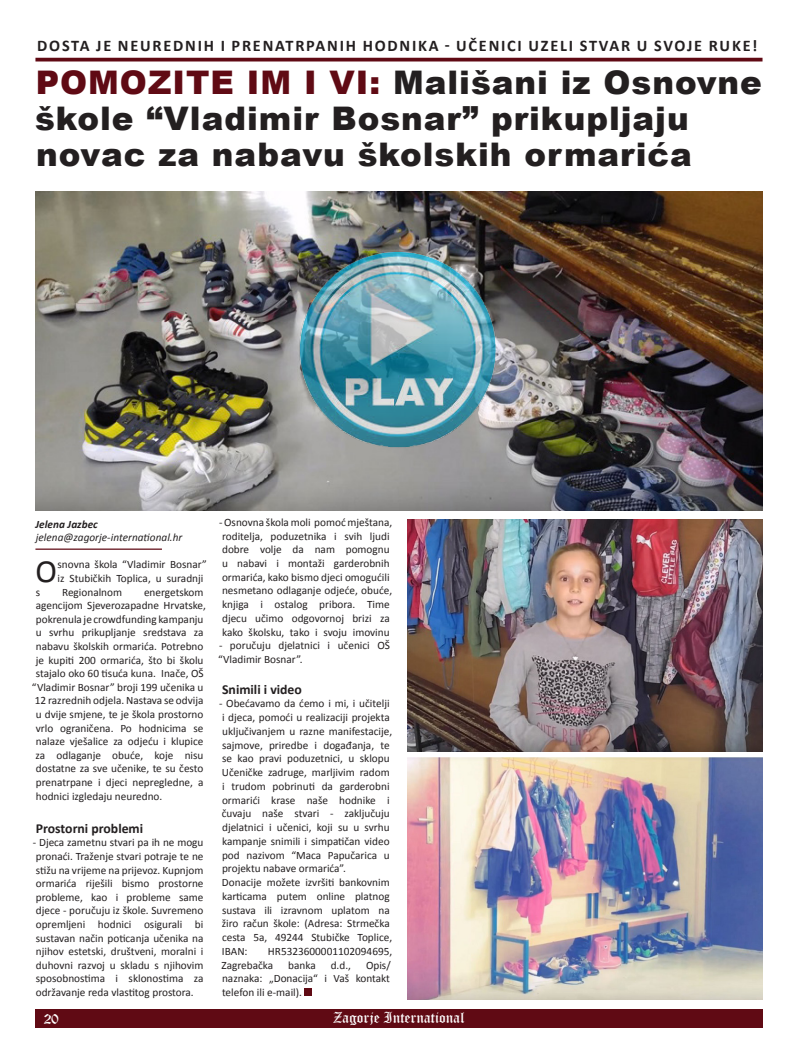
<style>
.page{position:relative;width:798px;height:1063px;background:#fff}
.page>*{position:absolute;margin:0;border:0;box-sizing:border-box;transform-origin:0 0}
.t1{font:900 32.5px/36.2px "Arial";letter-spacing:.03em;color:#231f20}
.t2{font:32.5px "Calibri";color:#231f20}
.t3{font:700 16.25px "Calibri";letter-spacing:.11em;color:#231f20}
.t4{font:15px "Old English Text";color:#fff}
.t5{font:700 13.75px "Calibri";color:#231f20}
.t6{font:11.25px/13.8px "Calibri";color:#231f20}
.t7{font:italic 11.25px "Calibri";letter-spacing:.005em;color:#231f20}
.t8{font:italic 700 11.25px "Calibri";letter-spacing:.005em;color:#231f20}
.s1{color:#600a14}
</style>
<div class="page">
<div style="left:35px;top:1009px;width:727px;height:19px;background:#600a14"></div>
<hr style="left:35px;top:58px;width:727px;height:3px;background:#600a14">
<img style="left:35px;top:191px;width:727px;height:319px">
<img style="left:288px;top:243px;width:219px;height:205px">
<hr style="left:35px;top:549px;width:127px;height:1px;background:#600a14">
<div style="left:304px;top:989px;width:7px;height:7px;background:#600a14"></div>
<img style="left:407px;top:520px;width:355px;height:232px">
<img style="left:407px;top:757px;width:355px;height:242px">
<p class="t3" style="left:37px;top:36px;width:721px">DOSTA JE NEUREDNIH I PRENATRPANIH HODNIKA - UČENICI UZELI STVAR U SVOJE RUKE!</p>
<p class="t1" style="left:35px;top:63px;width:728px"><span class="s1">POMOZITE IM I VI:</span> Mališani iz Osnovne škole “Vladimir Bosnar” prikupljaju novac za nabavu školskih ormarića</p>
<p class="t8" style="left:35px;top:517px;width:64px">Jelena Jazbec</p>
<p class="t7" style="left:36px;top:530px;width:148px">jelena@zagorje-international.hr</p>
<p class="t2" style="left:36px;top:551px;width:23px">O</p>
<p class="t6" style="left:57px;top:558px;width:151px">snovna škola “Vladimir Bosnar” iz Stubičkih Toplica, u suradnji</p>
<p class="t6" style="left:36px;top:585px;width:6px">s</p>
<p class="t6" style="left:62px;top:585px;width:62px">Regionalnom</p>
<p class="t6" style="left:144px;top:585px;width:61px">energetskom</p>
<p class="t6" style="left:36px;top:599px;width:172px">agencijom Sjeverozapadne Hrvatske,</p>
<p class="t6" style="left:36px;top:612px;width:169px">pokrenula je crowdfunding kampanju</p>
<p class="t6" style="left:36px;top:626px;width:169px">u svrhu prikupljanje sredstava za</p>
<p class="t6" style="left:36px;top:639px;width:169px">nabavu školskih ormarića. Potrebno</p>
<p class="t6" style="left:36px;top:653px;width:169px">je kupiti 200 ormarića, što bi školu</p>
<p class="t6" style="left:36px;top:667px;width:169px">stajalo oko 60 tisuća kuna. Inače, OŠ</p>
<p class="t6" style="left:32px;top:680px;width:173px">“Vladimir Bosnar” broji 199 učenika u</p>
<p class="t6" style="left:35px;top:694px;width:170px">12 razrednih odjela. Nastava se odvija</p>
<p class="t6" style="left:36px;top:707px;width:169px">u dvije smjene, te je škola prostorno</p>
<p class="t6" style="left:36px;top:721px;width:169px">vrlo ograničena. Po hodnicima se</p>
<p class="t6" style="left:36px;top:735px;width:169px">nalaze vješalice za odjeću i klupice</p>
<p class="t6" style="left:36px;top:748px;width:169px">za odlaganje obuće, koje nisu</p>
<p class="t6" style="left:36px;top:762px;width:169px">dostatne za sve učenike, te su često</p>
<p class="t6" style="left:36px;top:775px;width:169px">prenatrpane i djeci nepregledne, a</p>
<p class="t6" style="left:36px;top:789px;width:128px">hodnici izgledaju neuredno.</p>
<p class="t5" style="left:36px;top:819px;width:109px">Prostorni problemi</p>
<p class="t6" style="left:33px;top:836px;width:172px;text-align:justify">- Djeca zametnu stvari pa ih ne mogu pronaći. Traženje stvari potraje te ne stižu na vrijeme na prijevoz. Kupnjom ormarića riješili bismo prostorne probleme, kao i probleme same djece - poručuju iz škole. Suvremeno opremljeni hodnici osigurali bi sustavan način poticanja učenika na njihov estetski, društveni, moralni i duhovni razvoj u skladu s njihovim sposobnostima i sklonostima za održavanje reda vlastitog prostora.</p>
<p class="t6" style="left:219px;top:515px;width:175px">- Osnovna škola moli pomoć mještana, roditelja, poduzetnika i svih ljudi dobre volje da nam pomognu u nabavi i montaži garderobnih ormarića, kako bismo djeci omogućili nesmetano odlaganje odjeće, obuće, knjiga i ostalog pribora. Time djecu učimo odgovornoj brizi za kako školsku, tako i svoju imovinu</p>
<p class="t6" style="left:218px;top:639px;width:173px">- poručuju djelatnici i učenici OŠ “Vladimir Bosnar”.</p>
<p class="t5" style="left:222px;top:680px;width:81px">Snimili i video</p>
<p class="t6" style="left:219px;top:697px;width:175px">- Obećavamo da ćemo i mi, i učitelji i djeca, pomoći u realizaciji projekta uključivanjem u razne manifestacije, sajmove, priredbe i događanja, te se kao pravi poduzetnici, u sklopu Učeničke zadruge, marljivim radom i trudom pobrinuti da garderobni ormarići krase naše hodnike i čuvaju naše stvari - zaključuju djelatnici i učenici, koji su u svrhu kampanje snimili i simpatičan video pod nazivom “Maca Papučarica u projektu nabave ormarića”.</p>
<p class="t6" style="left:222px;top:876px;width:172px">Donacije možete izvršiti bankovnim karticama putem online platnog sustava ili izravnom uplatom na žiro račun škole: (Adresa: Strmečka cesta 5a, 49244 Stubičke Toplice,<br>IBAN:</p>
<p class="t6" style="left:221px;top:944px;width:172px;text-indent:46px">HR5323600001102094695,<br>Zagrebačka</p>
<p class="t6" style="left:222px;top:958px;width:170px;text-align:justify;text-indent:144px">Opis/ naznaka: „Donacija“ i Vaš kontakt telefon ili e-mail).</p>
<p class="t6" style="left:288px;top:958px;width:29px">banka</p>
<p class="t6" style="left:330px;top:958px;width:22px">d.d.,</p>
<h3 class="t4" style="left:44px;top:1009px;width:17px">20</h3>
<h3 class="t4" style="left:333px;top:1008px;width:133px">Zagorje International</h3>
</div>
